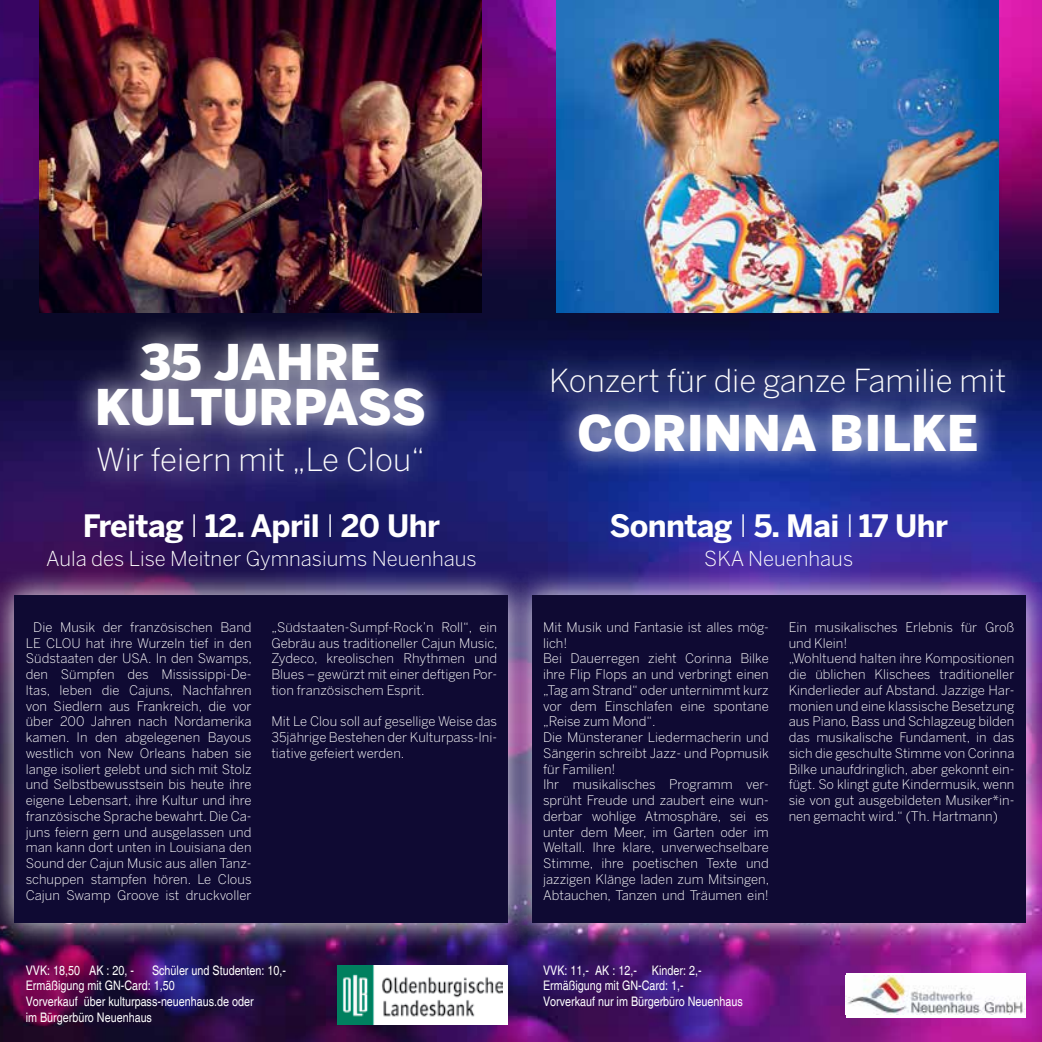
<style>
.page{position:relative;width:1042px;height:1042px;background:#fff}
.page>*{position:absolute;margin:0;border:0;box-sizing:border-box;transform-origin:0 0}
.t1{font:900 48.82px/45.3px "Benton Sans";color:#fff;text-align:center}
.t2{font:300 31.5px "Benton Sans";color:#fff}
.t3{font:700 30.62px "Benton Sans";letter-spacing:-.02em;color:#fff}
.t4{font:300 20.47px "Benton Sans";color:#fff}
.t5{font:300 13.12px/15.8px "Benton Sans";color:#fff;text-align:justify}
.t6{font:condensed 13.12px/15.8px "Helvetica";color:#fff}
.s1{font-weight:300}
</style>
<div class="page">
<img style="left:0;top:0;width:1042px;height:1042px">
<img style="left:0;top:567px;width:504px;height:383px">
<div style="left:15px;top:595px;width:493px;height:328px;background:#0f0a33"></div>
<svg style="left:71px;top:316px;width:379px;height:182px;background:#403e6d"></svg>
<img style="left:39px;top:0;width:443px;height:313px">
<img style="left:504px;top:567px;width:538px;height:383px">
<div style="left:532px;top:595px;width:493px;height:328px;background:#0f0a33"></div>
<svg style="left:525px;top:342px;width:504px;height:136px;background:#303d80"></svg>
<img style="left:556px;top:0;width:443px;height:313px">
<div style="left:338px;top:965px;width:170px;height:60px;background:#fff"></div>
<img style="left:338px;top:965px;width:165px;height:60px">
<div style="left:845px;top:972px;width:180px;height:45px;background:#fff"></div>
<img style="left:847px;top:975px;width:178px;height:39px">
<h1 class="t1" style="left:95px;top:339px;width:333px">35 JAHRE<br>KULTURPASS</h1>
<h2 class="t2" style="left:96px;top:441px;width:330px">Wir feiern mit „Le Clou“</h2>
<h3 class="t3" style="left:83px;top:507px;width:358px">Freitag <span class="s1">l</span> 12. April <span class="s1">l</span> 20 Uhr</h3>
<h3 class="t4" style="left:46px;top:547px;width:432px">Aula des Lise Meitner Gymnasiums Neuenhaus</h3>
<p class="t5" style="left:26px;top:619px;width:227px;text-indent:8px">Die M usik der französischen Band LE CLOU hat ihre Wurzeln tief in den Südstaaten der USA</p>
<p class="t5" style="left:26px;top:650px;width:228px;text-indent:122px">. I n den Swamps, den Sümpfen des M ississippi-De&shy;ltas, leben die Cajuns, Nachfahren von Siedlern aus Frankreich, die vor über 200 Jahren nach Nordamerika kamen. I n den abgelegenen Bayous westlich von New Orleans haben sie lange isoliert gelebt und sich mit Stolz und Selbstbewusstsein bis heute ihre eigene Lebensart, ihre Kultur und ihre französische Sprache bewahrt. Die Ca&shy;juns feiern gern und ausgelassen und man kann dort unten in Louisiana den Sound der Cajun M usic aus allen Tanz&shy;schuppen stampfen hören. Le Clous Cajun Swamp Groove ist druckvoller</p>
<p class="t5" style="left:271px;top:619px;width:228px">„Südstaaten-Sumpf-Rock’n Roll“, ein Gebräu aus traditioneller Cajun M usic, Zydeco, kreolischen Rhythmen und Blues – gewürzt mit einer deftigen Por&shy;tion französischem Esprit.</p>
<p class="t5" style="left:271px;top:713px;width:227px">M it Le Clou soll auf gesellige Weise das 35jährige Bestehen der Kulturpass-I ni&shy;tiative gefeiert werden.</p>
<p class="t6" style="left:26px;top:962px;width:262px;text-indent:126px">Schüler und Studenten: 10,-<br>Ermäßigung mit GN-Card: 1,50<br>Vorverkauf über kulturpass-neuenhaus.de oder<br>im Bürgerbüro Neuenhaus</p>
<p class="t6" style="left:26px;top:962px;width:110px">VVK: 18,50 AK : 20, -</p>
<h2 class="t2" style="left:549px;top:362px;width:459px">Konzert für die ganze Familie mit</h2>
<h1 class="t1" style="left:577px;top:410px;width:402px">CORINNA BILKE</h1>
<h3 class="t3" style="left:609px;top:507px;width:340px">Sonntag <span class="s1">l</span> 5. Mai <span class="s1">l</span> 17 Uhr</h3>
<h3 class="t4" style="left:704px;top:547px;width:150px">SKA Neuenhaus</h3>
<p class="t5" style="left:543px;top:619px;width:228px;text-align:left">M it M usik und Fantasie ist alles mög&shy;lich!<br>Bei Dauerregen zieht Corinna Bilke ihre Flip Flops an und verbringt einen „Tag am Strand“ oder unternimmt kurz vor dem Einschlafen eine spontane „Reise zum Mond“.<br>Die M ünsteraner Liedermacherin und<br>Sängerin schreibt Jazz- und Popmusik für Familien!<br>I hr musikalisches Programm ver&shy;sprüht Freude und zaubert eine wun&shy;derbar wohlige Atmosphäre, sei es unter dem Meer, im Garten oder im<br>Weltall. I hre klare, unverwechselbare<br>Stimme, ihre poetischen Texte und jazzigen Klänge laden zum M itsingen,<br>Abtauchen, Tanzen und Träumen ein!</p>
<p class="t5" style="left:788px;top:619px;width:227px;text-align:left">Ein musikalisches Erlebnis für Groß und Klein!<br>„Wohltuend halten ihre Kompositionen die üblichen Klischees traditioneller Kinderlieder auf Abstand. Jazzige Har&shy;monien und eine klassische Besetzung aus Piano, Bass und Schlagzeug bilden das musikalische Fundament, in das sich die geschulte Stimme von Corinna Bilke unaufdringlich, aber gekonnt ein&shy;fügt. So klingt gute Kindermusik, wenn sie von gut ausgebildeten M usiker*in&shy;nen gemacht wird.“ (Th. Hartmann)</p>
<p class="t6" style="left:543px;top:962px;width:201px">VVK: 11,- AK : 12,- Kinder: 2,-<br>Ermäßigung mit GN-Card: 1,-<br>Vorverkauf nur im Bürgerbüro Neuenhaus</p>
</div>
